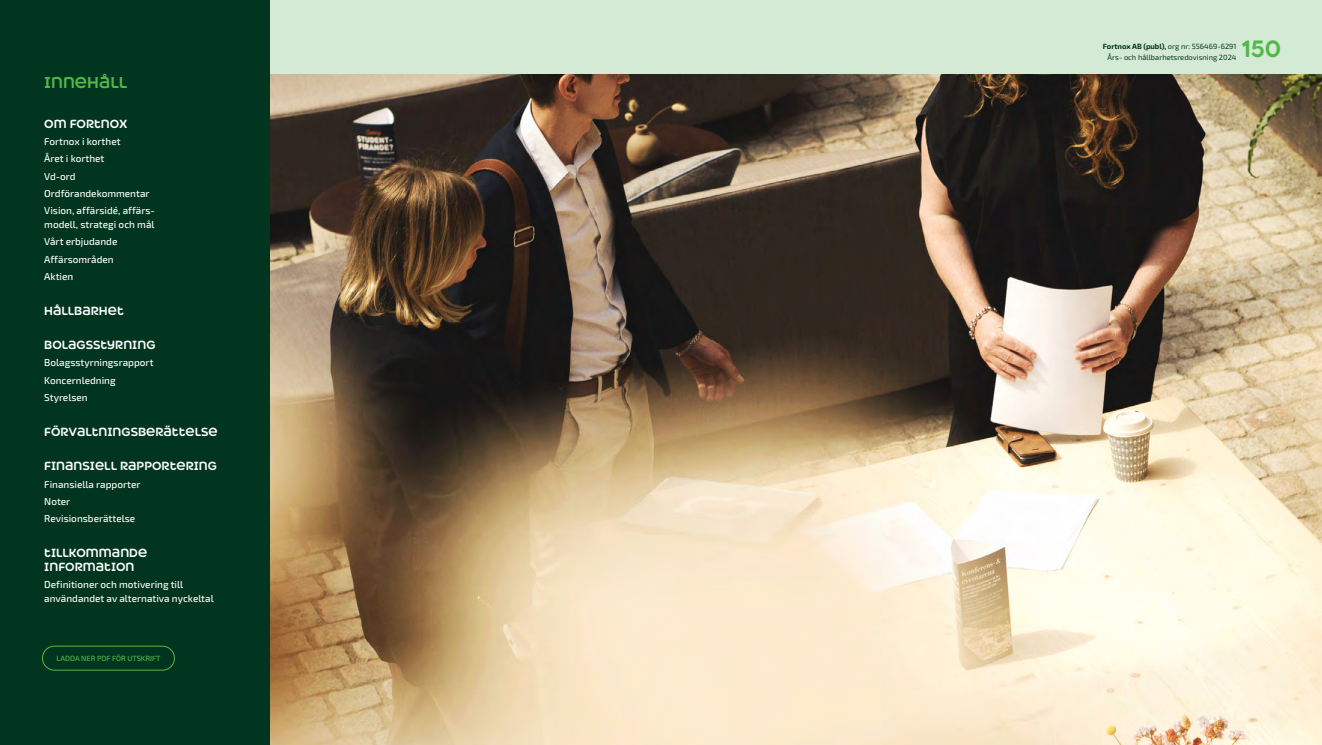
<style>
.page{position:relative;width:1322px;height:745px;background:#fff}
.page>*{position:absolute;margin:0;border:0;box-sizing:border-box;transform-origin:0 0}
.t1{font:700 22.5px "Heavitas Neue";color:#51b948}
.t2{font:700 15px "Heavitas Neue";color:#51b948}
.t3{font:700 11.25px/13.8px "Heavitas Neue";color:#fff}
.t4{font:500 10px/17.2px "Exo 2";color:#fff}
.t5{font:7.5px/11.2px "Exo 2";color:#013520;text-align:right}
.t6{font:500 7.5px "Exo 2";color:#51b948}
.s1{font-weight:700}
</style>
<div class="page">
<div style="left:269px;top:0;width:1053px;height:744px;background:#d5ead4"></div>
<img style="left:269px;top:74px;width:1053px;height:670px">
<div style="left:0;top:0;width:269px;height:744px;background:#013520"></div>
<div style="left:42px;top:645px;width:133px;height:25px;border:1px solid #51b948;border-radius:12px"></div>
<h2 class="t2" style="left:44px;top:73px;width:85px">INNEHÅLL</h2>
<p class="t3" style="left:44px;top:117px;width:85px">OM FORTNOX</p>
<p class="t4" style="left:44px;top:132px;width:112px">Fortnox i korthet<br>Året i korthet<br>Vd-ord<br>Ordförandekommentar<br>Vision, affärsidé, affärs-</p>
<p class="t4" style="left:44px;top:215px;width:112px">modell, strategi och mål<br>Vårt erbjudande<br>Affärsområden<br>Aktien</p>
<p class="t3" style="left:44px;top:303px;width:81px">HÅLLBARHET</p>
<p class="t3" style="left:44px;top:338px;width:113px">BOLAGSSTYRNING</p>
<p class="t4" style="left:44px;top:353px;width:111px">Bolagsstyrningsrapport<br>Koncernledning<br>Styrelsen</p>
<p class="t3" style="left:44px;top:424px;width:175px">FÖRVALTNINGSBERÄTTELSE</p>
<p class="t3" style="left:44px;top:459px;width:174px">FINANSIELL RAPPORTERING</p>
<p class="t4" style="left:44px;top:475px;width:98px">Finansiella rapporter<br>Noter<br>Revisionsberättelse</p>
<p class="t3" style="left:44px;top:545px;width:104px">TILLKOMMANDE<br>INFORMATION</p>
<p class="t4" style="left:44px;top:576px;width:171px;line-height:13.8px">Definitioner och motivering till användandet av alternativa nyckeltal</p>
<p class="t6" style="left:56px;top:653px;width:106px">LADDA NER PDF FÖR UTSKRIFT</p>
<p class="t5" style="left:1103px;top:40px;width:135px"><span class="s1">Fortnox AB (publ),</span> org nr: 556469-6291<br>Års- och hållbarhetsredovisning 2024</p>
<h1 class="t1" style="left:1241px;top:35px;width:41px">150</h1>
</div>
